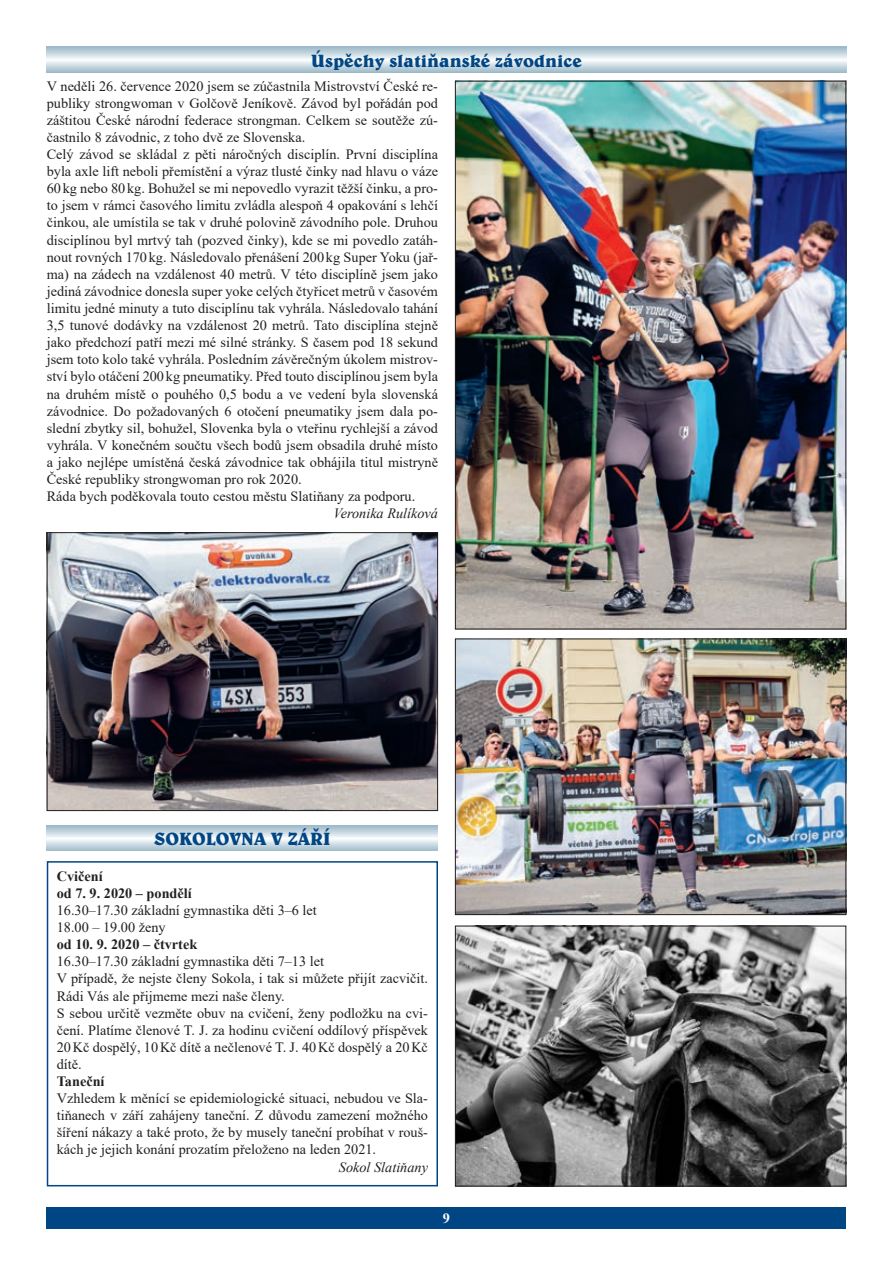
<style>
.page{position:relative;width:893px;height:1263px;background:#fff}
.page>*{position:absolute;margin:0;border:0;box-sizing:border-box;transform-origin:0 0}
.t1{font:700 18px "Belwe AT";color:#004684}
.t2{font:14.25px/17.1px "Times New Roman";color:#231f20}
.t3{font:700 14.25px/17.1px "Times New Roman";color:#231f20}
.t4{font:italic 14.25px "Times New Roman";color:#231f20}
.t5{font:700 14.25px "Times New Roman";color:#fff}
</style>
<div class="page">
<div style="left:47px;top:1208px;width:799px;height:21px;background:#004684"></div>
<img style="left:457px;top:83px;width:387px;height:544px">
<img style="left:457px;top:641px;width:387px;height:272px">
<div style="left:455px;top:639px;width:391px;height:276px;border:1px solid #231f20"></div>
<img style="left:49px;top:534px;width:387px;height:275px">
<div style="left:47px;top:532px;width:391px;height:279px;border:1px solid #231f20"></div>
<img style="left:457px;top:928px;width:387px;height:256px">
<div style="left:455px;top:926px;width:391px;height:260px;border:1px solid #231f20"></div>
<svg style="left:47px;top:47px;width:799px;height:25px"></svg>
<svg style="left:47px;top:825px;width:391px;height:26px;background:#c9d9e2"></svg>
<div style="left:47px;top:861px;width:391px;height:325px;border:2px solid #004684"></div>
<p class="t1" style="left:311px;top:49px;width:273px">Úspěchy slatiňanské závodnice</p>
<p class="t2" style="left:47px;top:77px;width:393px">V neděli 26. července 2020 jsem se zúčastnila Mistrovství České re&shy;publiky strongwoman v Golčově Jeníkově. Závod byl pořádán pod záštitou České národní federace strongman. Celkem se soutěže zú&shy;častnilo 8 závodnic, z toho dvě ze Slovenska.<br>Celý závod se skládal z pěti náročných disciplín. První disciplína byla axle lift neboli přemístění a výraz tlusté činky nad hlavu o váze 60kg nebo 80 kg. Bohužel se mi nepovedlo vyrazit těžší činku, a pro&shy;to jsem v rámci časového limitu zvládla alespoň 4 opakování s lehčí činkou, ale umístila se tak v druhé polovině závodního pole. Druhou disciplínou byl mrtvý tah (pozved činky), kde se mi povedlo zatáh&shy;nout rovných 170 kg. Následovalo přenášení 200kg Super Yoku (jař&shy;ma) na zádech na vzdálenost 40 metrů. V této disciplíně jsem jako jediná závodnice donesla super yoke celých čtyřicet metrů v časovém limitu jedné minuty a tuto disciplínu tak vyhrála. Následovalo tahání 3,5 tunové dodávky na vzdálenost 20 metrů. Tato disciplína stejně jako předchozí patří mezi mé silné stránky. S časem pod 18 sekund jsem toto kolo také vyhrála. Posledním závěrečným úkolem mistrov&shy;ství bylo otáčení 200kg pneumatiky. Před touto disciplínou jsem byla na druhém místě o pouhého 0,5 bodu a ve vedení byla slovenská závodnice. Do požadovaných 6 otočení pneumatiky jsem dala po&shy;slední zbytky sil, bohužel, Slovenka byla o vteřinu rychlejší a závod vyhrála. V konečném součtu všech bodů jsem obsadila druhé místo a jako nejlépe umístěná česká závodnice tak obhájila titul mistryně České republiky strongwoman pro rok 2020.<br>Ráda bych poděkovala touto cestou městu Slatiňany za podporu.</p>
<p class="t4" style="left:334px;top:504px;width:106px">Veronika Rulíková</p>
<p class="t1" style="left:154px;top:828px;width:178px">SOKOLOVNA V ZÁŘÍ</p>
<p class="t3" style="left:57px;top:867px;width:137px">Cvičení<br>od 7. 9. 2020 – pondělí</p>
<p class="t2" style="left:57px;top:901px;width:262px">16.30–17.30 základní gymnastika děti 3–6 let<br>18.00 – 19.00 ženy</p>
<p class="t3" style="left:57px;top:935px;width:142px">od 10. 9. 2020 – čtvrtek</p>
<p class="t2" style="left:57px;top:952px;width:373px">16.30–17.30 základní gymnastika děti 7–13 let<br>V případě, že nejste členy Sokola, i tak si můžete přijít zacvičit.<br>Rádi Vás ale přijmeme mezi naše členy.<br>S sebou určitě vezměte obuv na cvičení, ženy podložku na cvi&shy;čení. Platíme členové T. J. za hodinu cvičení oddílový příspěvek 20Kč dospělý, 10Kč dítě a nečlenové T. J. 40Kč dospělý a 20Kč dítě.</p>
<p class="t3" style="left:57px;top:1072px;width:49px">Taneční</p>
<p class="t2" style="left:57px;top:1089px;width:373px;text-align:justify">Vzhledem k měnící se epidemiologické situaci, nebudou ve Sla&shy;tiňanech v září zahájeny taneční. Z důvodu zamezení možného šíření nákazy a také proto, že by musely taneční probíhat v rouš&shy;kách je jejich konání prozatím přeloženo na leden 2021.</p>
<p class="t4" style="left:339px;top:1157px;width:91px">Sokol Slatiňany</p>
<p class="t5" style="left:443px;top:1208px;width:9px">9</p>
</div>
